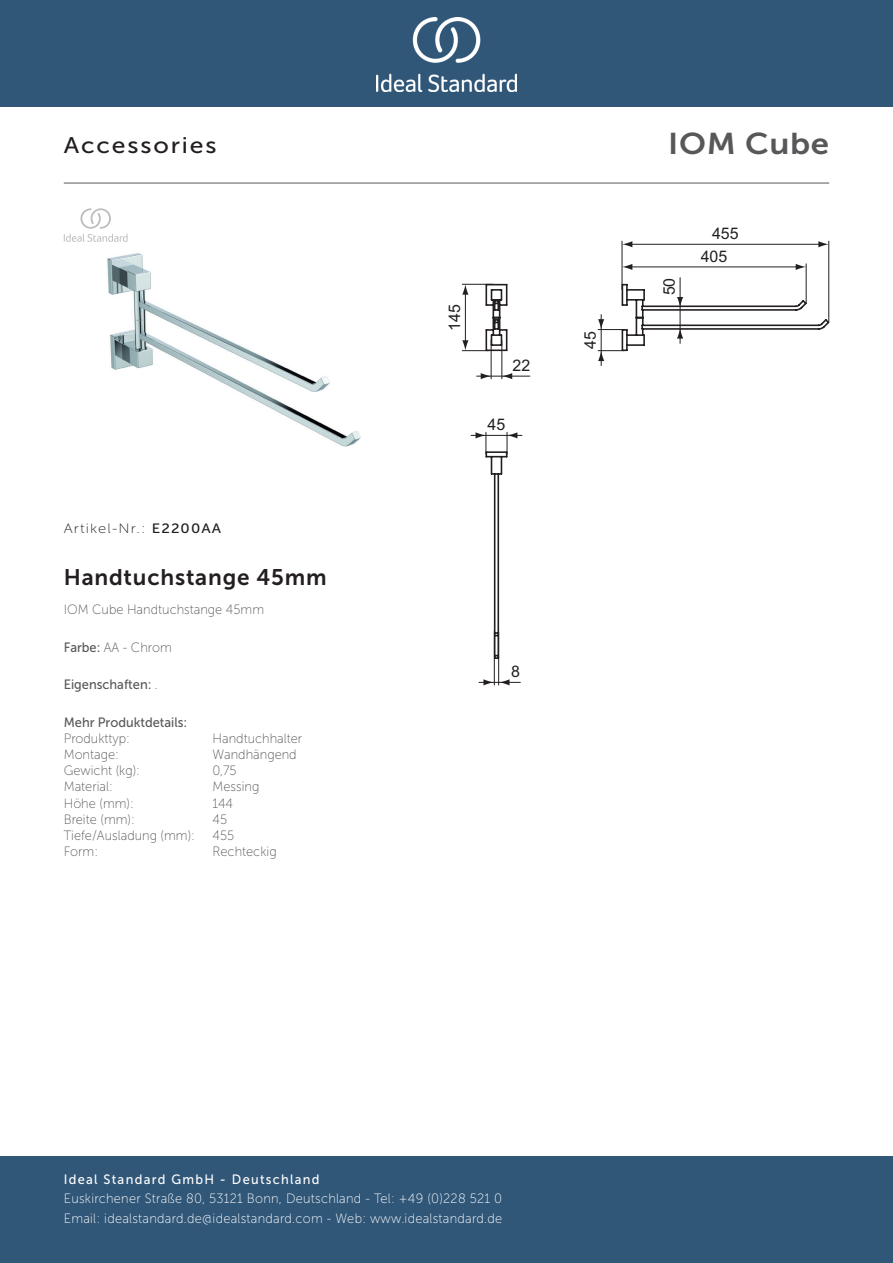
<style>
.page{position:relative;width:893px;height:1263px;background:#fff}
.page>*{position:absolute;margin:0;border:0;box-sizing:border-box;transform-origin:0 0}
._001_Produkttyp{font:30px "Museo Sans 700";letter-spacing:.02em;color:#57585a;scale:1.1 1}
.t1{font:22.5px "Museo Sans 700";letter-spacing:.035em;color:#231f20}
.t2{font:22.5px "Museo Sans 500";letter-spacing:.075em;color:#231f20;scale:1.1 1}
.t3{font:15.9px "Arial";color:#231f20}
.t4{font:13.5px/19.5px "Museo Sans 100";letter-spacing:.02em;color:#fff;scale:.95 1}
.Features{font:13.5px "Museo Sans 500";color:#57585a;scale:.95 1}
.t5{font:13.5px "Museo Sans 500";letter-spacing:.1em;color:#fff;scale:.95 1}
.Marketing_Descriptio{font:13.5px "Museo Sans 100";color:#57585a;scale:.95 1}
.Type{font:13.5px "Museo Sans 100";color:#57585a;scale:.95 1}
.Depth__mm{font:13.5px "Museo Sans 100";color:#57585a;scale:.95 1}
.t6{font:13.5px "Museo Sans 100";letter-spacing:.075em;color:#231f20;scale:1.1 1}
.Mounting{font:13.5px "Museo Sans 100";color:#57585a;scale:.95 1}
.Net_Weight__kg{font:13.5px "Museo Sans 100";color:#57585a;scale:.95 1}
.Material{font:13.5px "Museo Sans 100";color:#57585a;scale:.95 1}
.Shape{font:13.5px "Museo Sans 100";color:#57585a;scale:.95 1}
.Colour{font:13.5px "Museo Sans 100";color:#57585a;scale:.95 1}
.Width__mm{font:13.5px "Museo Sans 100";color:#57585a;scale:.95 1}
.Height__mm{font:13.5px "Museo Sans 100";color:#57585a;scale:.95 1}
.s1{font-family:"Museo Sans 500"}
.s2{font-family:"Museo Sans 100"}
</style>
<div class="page">
<div style="left:0;top:1157px;width:893px;height:106px;background:#305678"></div>
<div style="left:0;top:0;width:893px;height:107px;background:#305678"></div>
<img style="left:376px;top:18px;width:141px;height:73px">
<hr style="left:64px;top:183px;width:765px;height:1px;background:#57585a">
<img style="left:107px;top:253px;width:254px;height:194px">
<svg style="left:485px;top:283px;width:344px;height:377px"></svg>
<hr style="left:491px;top:340px;width:1px;height:39px;background:#231f20">
<hr style="left:501px;top:340px;width:1px;height:39px;background:#231f20">
<svg style="left:598px;top:319px;width:26px;height:11px"></svg>
<svg style="left:598px;top:350px;width:26px;height:11px"></svg>
<hr style="left:601px;top:315px;width:1px;height:51px;background:#231f20">
<svg style="left:677px;top:297px;width:6px;height:10px"></svg>
<svg style="left:677px;top:328px;width:6px;height:11px"></svg>
<hr style="left:680px;top:278px;width:1px;height:65px;background:#231f20">
<hr style="left:462px;top:284px;width:31px;height:1px;background:#231f20">
<svg style="left:462px;top:340px;width:26px;height:11px"></svg>
<svg style="left:462px;top:284px;width:6px;height:11px"></svg>
<hr style="left:465px;top:292px;width:1px;height:51px;background:#231f20">
<svg style="left:507px;top:432px;width:10px;height:22px"></svg>
<svg style="left:476px;top:432px;width:10px;height:22px"></svg>
<hr style="left:471px;top:435px;width:51px;height:1px;background:#231f20">
<hr style="left:806px;top:264px;width:1px;height:39px;background:#231f20">
<hr style="left:828px;top:241px;width:1px;height:81px;background:#231f20">
<hr style="left:622px;top:241px;width:1px;height:48px;background:#231f20">
<svg style="left:622px;top:264px;width:10px;height:6px"></svg>
<svg style="left:796px;top:264px;width:10px;height:6px"></svg>
<hr style="left:630px;top:266px;width:169px;height:1px;background:#231f20">
<svg style="left:622px;top:241px;width:10px;height:6px"></svg>
<svg style="left:818px;top:241px;width:11px;height:6px"></svg>
<hr style="left:630px;top:244px;width:190px;height:1px;background:#231f20">
<svg style="left:481px;top:373px;width:10px;height:6px"></svg>
<svg style="left:502px;top:373px;width:10px;height:6px"></svg>
<hr style="left:477px;top:376px;width:53px;height:1px;background:#231f20">
<hr style="left:494px;top:631px;width:1px;height:54px;background:#231f20">
<hr style="left:498px;top:632px;width:1px;height:53px;background:#231f20">
<svg style="left:483px;top:679px;width:26px;height:6px"></svg>
<hr style="left:479px;top:682px;width:41px;height:1px;background:#231f20">
<svg style="left:64px;top:208px;width:64px;height:34px"></svg>
<p class="t2" style="left:64px;top:133px;width:140px">Accessories</p>
<p class="_001_Produkttyp" style="left:668px;top:127px;width:148px">IOM Cube</p>
<p class="t3" style="left:712px;top:223px;width:28px">455</p>
<p class="t6" style="left:64px;top:521px;width:145px">Artikel-Nr.: <span class="s1">E2200AA</span></p>
<p class="t1" style="left:64px;top:565px;width:264px">Handtuchstange 45mm</p>
<p class="Marketing_Descriptio" style="left:64px;top:602px;width:212px">IOM Cube Handtuchstange 45mm</p>
<p class="Colour" style="left:64px;top:640px;width:115px"><span class="s1">Farbe:</span> AA - Chrom</p>
<p class="Features" style="left:64px;top:677px;width:101px">Eigenschaften: <span class="s2">.</span></p>
<p class="Features" style="left:64px;top:714px;width:132px">Mehr Produktdetails:</p>
<p class="Type" style="left:64px;top:731px;width:71px">Produkttyp:</p>
<p class="Type" style="left:213px;top:731px;width:96px">Handtuchhalter</p>
<p class="Mounting" style="left:64px;top:747px;width:60px">Montage:</p>
<p class="Mounting" style="left:213px;top:747px;width:90px">Wandhängend</p>
<p class="Net_Weight__kg" style="left:64px;top:763px;width:82px">Gewicht (kg):</p>
<p class="Net_Weight__kg" style="left:213px;top:763px;width:27px">0,75</p>
<p class="Material" style="left:64px;top:779px;width:53px">Material:</p>
<p class="Material" style="left:213px;top:779px;width:51px">Messing</p>
<p class="Height__mm" style="left:64px;top:796px;width:75px">Höhe (mm):</p>
<p class="Height__mm" style="left:213px;top:796px;width:23px">144</p>
<p class="Width__mm" style="left:64px;top:812px;width:76px">Breite (mm):</p>
<p class="Width__mm" style="left:213px;top:812px;width:17px">45</p>
<p class="Depth__mm" style="left:64px;top:828px;width:140px">Tiefe/Ausladung (mm):</p>
<p class="Depth__mm" style="left:213px;top:828px;width:24px">455</p>
<p class="Shape" style="left:64px;top:844px;width:38px">Form:</p>
<p class="Shape" style="left:213px;top:844px;width:69px">Rechteckig</p>
<p class="t3" style="left:444px;top:331px;width:28px;rotate:-90deg">145</p>
<p class="t3" style="left:513px;top:355px;width:19px">22</p>
<p class="t3" style="left:488px;top:414px;width:19px">45</p>
<p class="t3" style="left:580px;top:349px;width:19px;rotate:-90deg">45</p>
<p class="t3" style="left:659px;top:295px;width:19px;rotate:-90deg">50</p>
<p class="t3" style="left:701px;top:246px;width:28px">405</p>
<p class="t3" style="left:511px;top:661px;width:10px">8</p>
<p class="t5" style="left:64px;top:1172px;width:271px">Ideal Standard GmbH - Deutschland</p>
<p class="t4" style="left:64px;top:1189px;width:463px">Euskirchener Straße 80, 53121 Bonn, Deutschland - Tel: +49 (0)228 521 0<br>Email: idealstandard.de@idealstandard.com - Web: www.idealstandard.de</p>
</div>
